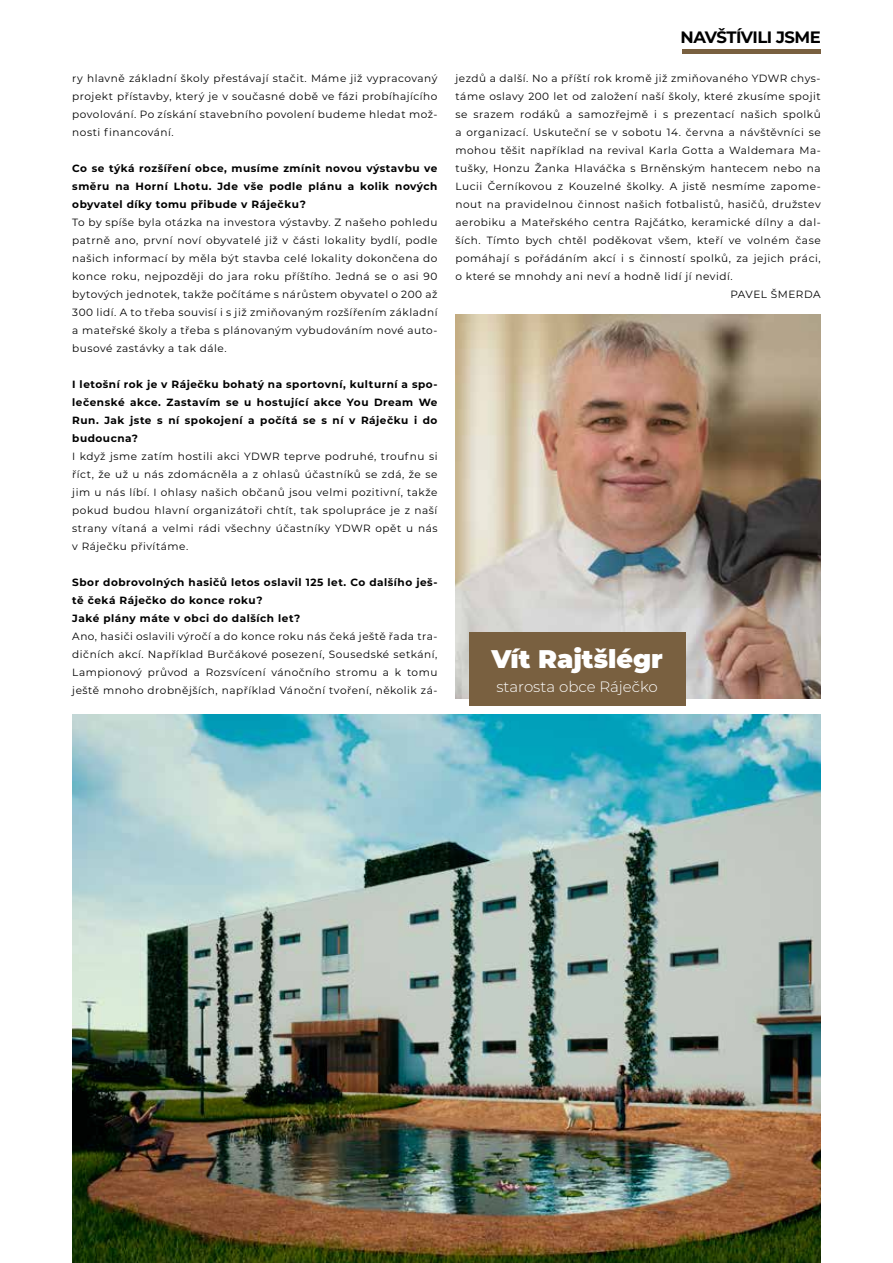
<style>
.page{position:relative;width:893px;height:1263px;background:#fff}
.page>*{position:absolute;margin:0;border:0;box-sizing:border-box;transform-origin:0 0}
.t1{font:900 25.5px "Montserrat";color:#fff}
.t2{font:700 16.5px "Montserrat";letter-spacing:-.03em;color:#000}
.t3{font:300 15px "Montserrat";color:#fff}
.t4{font:10.5px/18px "Montserrat";letter-spacing:.05em;color:#000;text-align:justify}
.t5{font:700 10.5px/18px "Montserrat";letter-spacing:.05em;color:#000;text-align:justify}
</style>
<div class="page">
<hr style="left:682px;top:50px;width:138px;height:4px;background:#796040">
<img style="left:72px;top:714px;width:749px;height:549px">
<img style="left:455px;top:315px;width:366px;height:383px">
<div style="left:469px;top:632px;width:216px;height:73px;background:#796040"></div>
<p class="t4" style="left:72px;top:69px;width:367px">ry hlavně základní školy přestávají stačit. Máme již vypracovaný projekt přístavby, který je v současné době ve fázi probíhajícího povolování. Po získání stavebního povolení budeme hledat mož&shy;nosti financování.</p>
<p class="t5" style="left:72px;top:159px;width:367px">Co se týká rozšíření obce, musíme zmínit novou výstavbu ve směru na Horní Lhotu. Jde vše podle plánu a kolik nových obyvatel díky tomu přibude v Ráječku?</p>
<p class="t4" style="left:72px;top:213px;width:367px">To by spíše byla otázka na investora výstavby. Z našeho pohledu patrně ano, první noví obyvatelé již v části lokality bydlí, podle našich informací by měla být stavba celé lokality dokončena do konce roku, nejpozději do jara roku příštího. Jedná se o asi 90 bytových jednotek, takže počítáme s nárůstem obyvatel o 200 až 300 lidí. A to třeba souvisí i s již zmiňovaným rozšířením základní a mateřské školy a třeba s plánovaným vybudováním nové auto&shy;busové zastávky a tak dále.</p>
<p class="t5" style="left:72px;top:375px;width:367px">I letošní rok je v Ráječku bohatý na sportovní, kulturní a spo&shy;lečenské akce. Zastavím se u hostující akce You Dream We Run. Jak jste s ní spokojení a počítá se s ní v Ráječku i do budoucna?</p>
<p class="t4" style="left:72px;top:447px;width:367px">I když jsme zatím hostili akci YDWR teprve podruhé, troufnu si říct, že už u nás zdomácněla a z ohlasů účastníků se zdá, že se jim u nás líbí. I ohlasy našich občanů jsou velmi pozitivní, takže pokud budou hlavní organizátoři chtít, tak spolupráce je z naší strany vítaná a velmi rádi všechny účastníky YDWR opět u nás v Ráječku přivítáme.</p>
<p class="t5" style="left:72px;top:573px;width:367px;text-align:left">Sbor dobrovolných hasičů letos oslavil 125 let. Co dalšího ješ&shy;tě čeká Ráječko do konce roku?<br>Jaké plány máte v obci do dalších let?</p>
<p class="t4" style="left:72px;top:627px;width:367px">Ano, hasiči oslavili výročí a do konce roku nás čeká ještě řada tra&shy;dičních akcí. Například Burčákové posezení, Sousedské setkání, Lampionový průvod a Rozsvícení vánočního stromu a k tomu ještě mnoho drobnějších, například Vánoční tvoření, několik zá-</p>
<h2 class="t2" style="left:681px;top:25px;width:142px">NAVŠTÍVILI JSME</h2>
<p class="t4" style="left:455px;top:69px;width:367px">jezdů a další. No a příští rok kromě již zmiňovaného YDWR chys-</p>
<p class="t4" style="left:455px;top:87px;width:367px">táme oslavy 200 let od založení naší školy, které zkusíme spojit</p>
<p class="t4" style="left:455px;top:105px;width:367px">se srazem rodáků a samozřejmě i s prezentací našich spolků</p>
<p class="t4" style="left:455px;top:123px;width:367px">a organizací. Uskuteční se v sobotu 14. června a návštěvníci se</p>
<p class="t4" style="left:455px;top:141px;width:367px">mohou těšit například na revival Karla Gotta a Waldemara Ma-</p>
<p class="t4" style="left:455px;top:159px;width:367px">tušky, Honzu Žanka Hlaváčka s Brněnským hantecem nebo na</p>
<p class="t4" style="left:455px;top:177px;width:367px">Lucii Černíkovou z Kouzelné školky. A jistě nesmíme zapome-</p>
<p class="t4" style="left:455px;top:195px;width:367px">nout na pravidelnou činnost našich fotbalistů, hasičů, družstev</p>
<p class="t4" style="left:455px;top:213px;width:367px">aerobiku a Mateřského centra Rajčátko, keramické dílny a dal-</p>
<p class="t4" style="left:455px;top:231px;width:367px">ších. Tímto bych chtěl poděkovat všem, kteří ve volném čase</p>
<p class="t4" style="left:455px;top:249px;width:367px">pomáhají s pořádáním akcí i s činností spolků, za jejich práci,</p>
<p class="t4" style="left:455px;top:267px;width:279px">o které se mnohdy ani neví a hodně lidí jí nevidí.</p>
<p class="t4" style="left:730px;top:285px;width:92px">PAVEL ŠMERDA</p>
<h1 class="t1" style="left:491px;top:640px;width:173px">Vít Rajtšlégr</h1>
<h3 class="t3" style="left:496px;top:676px;width:163px">starosta obce Ráječko</h3>
</div>
